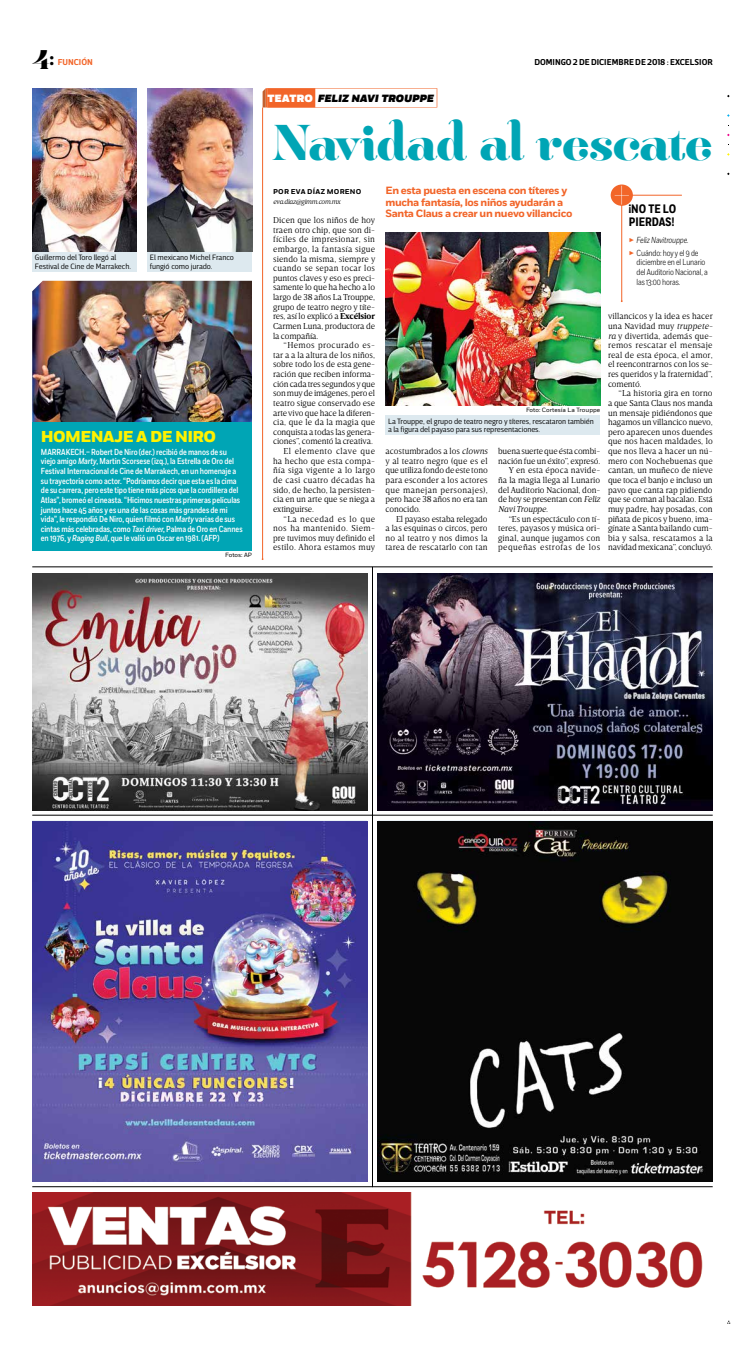
<style>
.page{position:relative;width:745px;height:1355px;background:#fff}
.page>*{position:absolute;margin:0;border:0;box-sizing:border-box;transform-origin:0 0}
.t1{font:600 42.88px "Hera Big";letter-spacing:-.02em;color:#00a5b5}
.t2{font:26.25px "Breve Display";color:#000}
.t3{font:800 15.75px "Fort";letter-spacing:-.04em;color:#fff200}
.t4{font:700 12.25px/13.1px "Fort Cond";color:#000}
.t5{font:700 10.5px/11.4px "Fort";letter-spacing:-.035em;color:#f26529}
.t6{font:italic 900 10.5px "Fort";letter-spacing:-.015em;color:#000}
.t7{font:300 8.75px/9.6px "Breve Text";color:#000;text-align:justify}
.t8{font:500 8.75px/9.6px "Fort Cond";letter-spacing:-.01em;color:#fff}
.t9{font:300 8.75px/9.6px "Fort Cond";letter-spacing:-.015em;color:#000}
.t10{font:300 8.75px "Breve Text";letter-spacing:-.02em;color:#000}
.t11{font:300 8.75px "Breve Text";letter-spacing:.025em;color:#000}
.t12{font:300 8.75px "Breve Text";letter-spacing:.04em;color:#000}
.t13{font:600 8.75px "Breve Sans Text";letter-spacing:-.005em;color:#000}
.t14{font:300 8.75px "Breve Text";letter-spacing:.045em;color:#000}
.t15{font:300 8.75px "Breve Text";letter-spacing:.03em;color:#000}
.t16{font:300 8.75px "Breve Text";letter-spacing:.02em;color:#000}
.t17{font:italic 300 8.75px "Fort Cond";letter-spacing:-.015em;color:#000}
.t18{font:italic 300 8.75px "Breve Text";letter-spacing:-.015em;color:#000}
.t19{font:600 8.75px "Breve Sans Text";letter-spacing:-.005em;color:#f26529}
.t20{font:300 7.88px/8.8px "Breve Sans Text";letter-spacing:-.01em;color:#000}
.t21{font:italic 300 7px "Breve Text";letter-spacing:-.04em;color:#000}
.t22{font:700 7px "Fort";letter-spacing:.03em;color:#000}
.t23{font:6.12px "Fort";color:#000}
.s1{font-style:italic}
.s2{font-style:normal;color:#fff}
.s3{font-weight:700}
.s4{color:#f26529}
</style>
<div class="page">
<hr style="left:32px;top:1186px;width:680px;height:1px;background:#000">
<hr style="left:32px;top:814px;width:680px;height:1px;background:#000">
<hr style="left:32px;top:566px;width:680px;height:1px;background:#000">
<hr style="left:372px;top:567px;width:1px;height:620px;background:#000">
<img style="left:147px;top:88px;width:105px;height:164px">
<img style="left:32px;top:88px;width:105px;height:164px">
<img style="left:32px;top:281px;width:220px;height:141px">
<div style="left:32px;top:422px;width:220px;height:128px;background:#00a5b5"></div>
<div style="left:32px;top:252px;width:105px;height:19px;background:#dde9ef"></div>
<div style="left:147px;top:252px;width:105px;height:19px;background:#dde9ef"></div>
<div style="left:265px;top:88px;width:172px;height:19px;background:#f26529"></div>
<div style="left:267px;top:89px;width:169px;height:18px;background:#fff"></div>
<div style="left:267px;top:88px;width:48px;height:19px;background:#f26529"></div>
<svg style="left:262px;top:89px;width:3px;height:18px"></svg>
<hr style="left:262px;top:107px;width:1px;height:452px;background:#f26529">
<img style="left:385px;top:233px;width:215px;height:173px">
<div style="left:385px;top:416px;width:215px;height:19px;background:#dde9ef"></div>
<svg style="left:610px;top:184px;width:22px;height:22px"></svg>
<svg style="left:614px;top:186px;width:68px;height:116px"></svg>
<img style="left:32px;top:1192px;width:671px;height:113px">
<img style="left:32px;top:573px;width:335px;height:237px">
<img style="left:377px;top:573px;width:335px;height:237px">
<img style="left:32px;top:821px;width:335px;height:360px">
<img style="left:377px;top:821px;width:335px;height:360px">
<h2 class="t2" style="left:32px;top:44px;width:24px">4<sup>:</sup></h2>
<p class="t19" style="left:58px;top:57px;width:36px">FUNCIÓN</p>
<p class="t13" style="left:534px;top:57px;width:174px">DOMINGO 2 DE DICIEMBRE DE 2018 : EXCELSIOR</p>
<p class="t20" style="left:35px;top:253px;width:98px">Guillermo del Toro llegó al<br>Festival de Cine de Marrakech.</p>
<p class="t20" style="left:150px;top:253px;width:85px">El mexicano Michel Franco fungió como jurado.</p>
<h3 class="t3" style="left:41px;top:427px;width:176px">HOMENAJE A DE NIRO</h3>
<p class="t8" style="left:41px;top:447px;width:203px">MARRAKECH.– Robert De Niro (der.) recibió de manos de su viejo amigo <span class="s1">Marty</span>, Martin Scorsese (izq.), la Estrella de Oro del Festival Internacional de Cine de Marrakech, en un homenaje a su trayectoria como actor. “Podríamos decir que esta es la cima de su carrera, pero este tipo tiene más picos que la cordillera del Atlas”, bromeó el cineasta. “Hicimos nuestras primeras películas juntos hace 45 años y es una de las cosas más grandes de mi vida”, le respondió De Niro, quien filmó con <span class="s1">Marty</span> varias de sus cintas más celebradas, como <span class="s1">Taxi driver</span>, Palma de Oro en Cannes en 1976, y <span class="s1">Raging Bull</span>, que le valió un Oscar en 1981. (AFP)</p>
<p class="t23" style="left:225px;top:551px;width:28px">Fotos: AP</p>
<p class="t6" style="left:267px;top:92px;width:168px"><span class="s2">TEATRO</span> FELIZ NAVI TROUPPE</p>
<h1 class="t1" style="left:273px;top:109px;width:441px">Navidad al rescate</h1>
<p class="t5" style="left:385px;top:185px;width:188px">En esta puesta en escena con títeres y mucha fantasía, los niños ayudarán a<br>Santa Claus a crear un nuevo villancico</p>
<p class="t22" style="left:273px;top:187px;width:90px">POR EVA DÍAZ MORENO</p>
<p class="t21" style="left:273px;top:197px;width:69px">eva.diaz@gimm.com.mx</p>
<p class="t7" style="left:273px;top:215px;width:104px">Dicen que los niños de hoy traen otro chip, que son di&shy;fíciles de impresionar, sin embargo, la fantasía sigue siendo la misma, siempre y cuando se sepan tocar los puntos claves y eso es preci&shy;samente lo que ha hecho a lo largo de 38 años La Trouppe, grupo de teatro negro y títe&shy;res, así lo explicó a <span class="s3">Excélsior </span>Carmen Luna, productora de la compañía.</p>
<p class="t12" style="left:283px;top:340px;width:93px">“Hemos procurado es-</p>
<p class="t7" style="left:273px;top:350px;width:103px">tar a a la altura de los niños,</p>
<p class="t7" style="left:273px;top:360px;width:103px">sobre todo los de esta gene-</p>
<p class="t7" style="left:273px;top:369px;width:103px">ración que reciben informa-</p>
<p class="t7" style="left:273px;top:379px;width:103px">ción cada tres segundos y que</p>
<p class="t10" style="left:273px;top:388px;width:103px">son muy de imágenes, pero el</p>
<p class="t7" style="left:273px;top:398px;width:103px">teatro sigue conservado ese</p>
<p class="t7" style="left:273px;top:408px;width:103px">arte vivo que hace la diferen-</p>
<p class="t7" style="left:273px;top:417px;width:103px">cia, que le da la magia que</p>
<p class="t7" style="left:273px;top:427px;width:103px">conquista a todas las genera-</p>
<p class="t7" style="left:273px;top:437px;width:101px">ciones”, comentó la creativa.</p>
<p class="t14" style="left:283px;top:446px;width:93px">El elemento clave que</p>
<p class="t16" style="left:273px;top:456px;width:103px">ha hecho que esta compa-</p>
<p class="t15" style="left:273px;top:465px;width:103px">ñía siga vigente a lo largo</p>
<p class="t11" style="left:273px;top:475px;width:104px">de casi cuatro décadas ha</p>
<p class="t7" style="left:273px;top:485px;width:103px">sido, de hecho, la persisten-</p>
<p class="t7" style="left:273px;top:494px;width:104px">cia en un arte que se niega a</p>
<p class="t7" style="left:273px;top:504px;width:42px">extinguirse.</p>
<p class="t14" style="left:283px;top:513px;width:93px">“La necedad es lo que</p>
<p class="t12" style="left:273px;top:523px;width:103px">nos ha mantenido. Siem-</p>
<p class="t7" style="left:273px;top:533px;width:103px">pre tuvimos muy definido el</p>
<p class="t11" style="left:273px;top:542px;width:104px">estilo. Ahora estamos muy</p>
<h3 class="t4" style="left:628px;top:202px;width:49px">¡NO TE LO<br>PIERDAS!</h3>
<p class="t17" style="left:628px;top:235px;width:61px"><span class="s4">✓</span> Feliz Navitrouppe.</p>
<p class="t9" style="left:636px;top:248px;width:73px;text-indent:-8px"><span class="s4">✓</span> Cuándo: hoy y el 9 de diciembre en el Lunario del Auditorio Nacional, a las 13:00 horas.</p>
<p class="t7" style="left:607px;top:311px;width:106px">villancicos y la idea es hacer una Navidad muy <span class="s1">truppete&shy;ra</span> y divertida, además que&shy;remos rescatar el mensaje real de esta época, el amor, el reencontrarnos con los se&shy;res queridos y la fraternidad”, comentó.</p>
<p class="t7" style="left:607px;top:388px;width:106px;text-indent:10px">“La historia gira en torno a que Santa Claus nos manda un mensaje pidiéndonos que hagamos un villancico nuevo, pero aparecen unos duendes que nos hacen maldades, lo que nos lleva a hacer un nú&shy;mero con Nochebuenas que cantan, un muñeco de nieve que toca el banjo e incluso un pavo que canta rap pidiendo que se coman al bacalao. Está muy padre, hay posadas, con piñata de picos y bueno, ima&shy;gínate a Santa bailando cum&shy;bia y salsa, rescatamos a la navidad mexicana”, concluyó.</p>
<p class="t23" style="left:525px;top:406px;width:76px">Foto: Cortesía La Trouppe</p>
<p class="t20" style="left:388px;top:416px;width:207px">La Trouppe, el grupo de teatro negro y títeres, rescataron también a la figura del payaso para sus representaciones.</p>
<p class="t10" style="left:498px;top:446px;width:103px">buena suerte que ésta combi-</p>
<p class="t7" style="left:498px;top:456px;width:104px">nación fue un éxito”, expresó.</p>
<p class="t7" style="left:508px;top:465px;width:93px">Y en esta época navide-</p>
<p class="t7" style="left:498px;top:475px;width:103px">ña la magia llega al Lunario</p>
<p class="t7" style="left:498px;top:485px;width:104px">del Auditorio Nacional, don-</p>
<p class="t7" style="left:498px;top:494px;width:104px">de hoy se presentan con <span class="s1">Feliz</span></p>
<p class="t18" style="left:498px;top:504px;width:51px">Navi Trouppe.</p>
<p class="t7" style="left:498px;top:514px;width:104px;text-indent:10px">“Es un espectáculo con tí&shy;teres, payasos y música ori&shy;ginal, aunque jugamos con pequeñas estrofas de los</p>
<p class="t7" style="left:385px;top:446px;width:104px">acostumbrados a los <span class="s1">clowns </span>y al teatro negro (que es el que utiliza fondo de este tono para esconder a los actores que manejan personajes), pero hace 38 años no era tan conocido.</p>
<p class="t7" style="left:385px;top:514px;width:104px;text-indent:10px">El payaso estaba relegado a las esquinas o circos, pero no al teatro y nos dimos la tarea de rescatarlo con tan</p>
</div>
